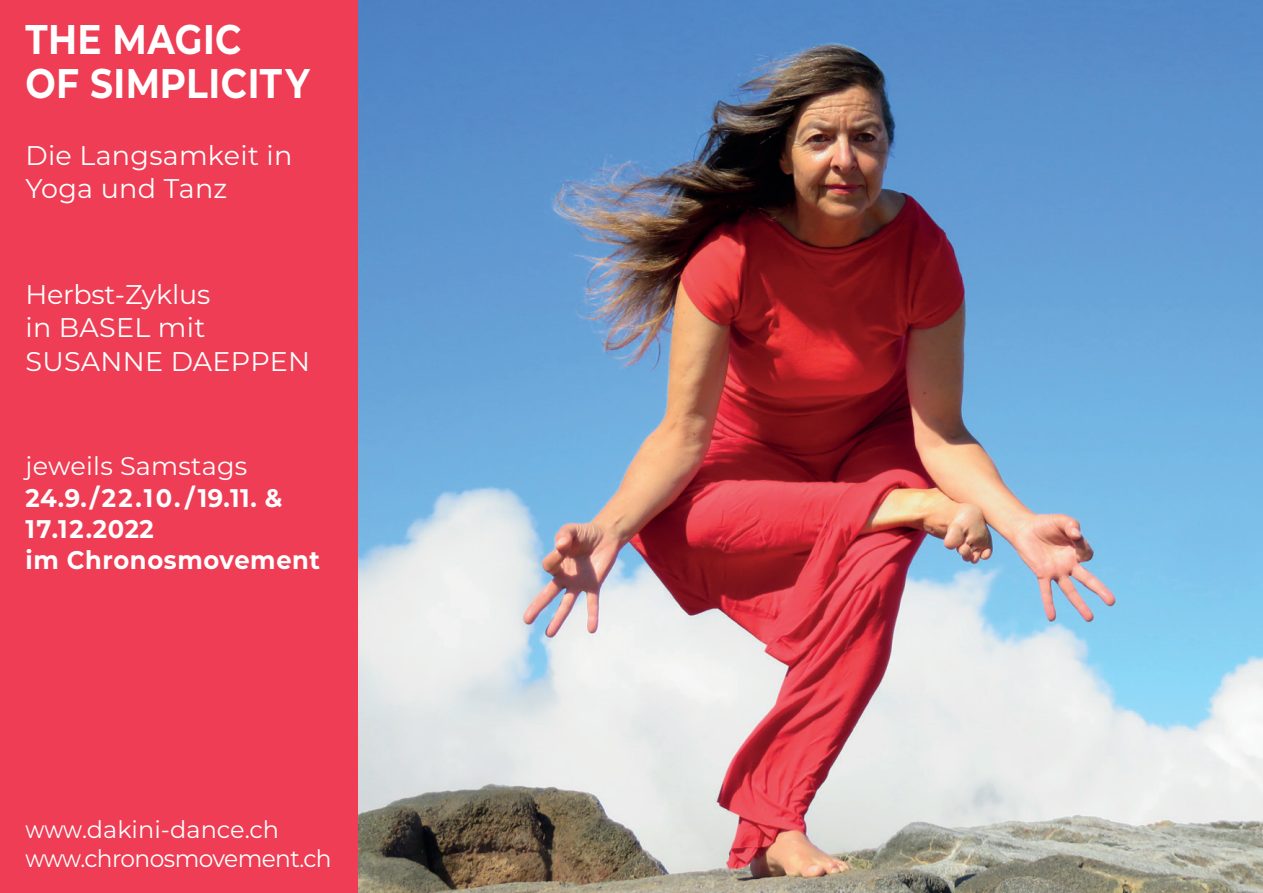
<style>
.page{position:relative;width:1263px;height:893px;background:#fff}
.page>*{position:absolute;margin:0;border:0;box-sizing:border-box;transform-origin:0 0}
.t1{font:700 41.4px/43.8px "Montserrat";letter-spacing:.01em;color:#fff;scale:.87 1}
.t2{font:27px/33px "Montserrat";letter-spacing:.01em;color:#fff}
.t3{font:700 25.5px/31.2px "Montserrat";letter-spacing:.025em;color:#fff;scale:.95 1}
.t4{font:25.5px "Montserrat";letter-spacing:.01em;color:#fff}
.t5{font:24px/29.4px "Montserrat";letter-spacing:-.025em;color:#fff;scale:.9 1}
</style>
<div class="page">
<img style="left:357px;top:0;width:906px;height:893px">
<div style="left:0;top:0;width:357px;height:893px;background:#ee3d54"></div>
<h1 class="t1" style="left:26px;top:16px;width:328px">THE MAGIC<br>OF SIMPLICITY</h1>
<p class="t2" style="left:26px;top:137px;width:268px">Die Langsamkeit in<br>Yoga und Tanz</p>
<p class="t2" style="left:26px;top:277px;width:286px">Herbst-Zyklus<br>in BASEL mit<br>SUSANNE DAEPPEN</p>
<p class="t4" style="left:26px;top:449px;width:223px">jeweils Samstags</p>
<p class="t3" style="left:26px;top:481px;width:312px">24.9./22.10. /19.11. &amp;<br>17.12.2022<br>im Chronosmovement</p>
<p class="t5" style="left:26px;top:814px;width:342px">www.dakini-dance.ch www.chronosmovement.ch</p>
</div>
